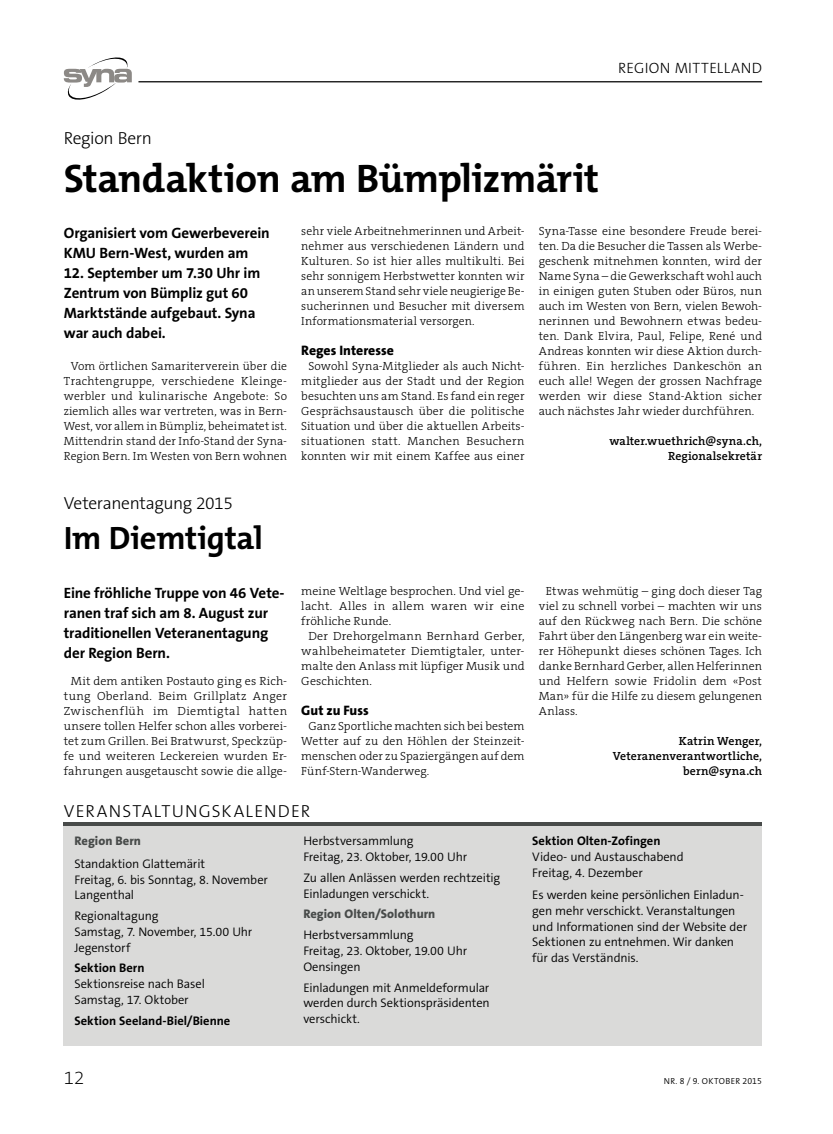
<style>
.page{position:relative;width:833px;height:1134px;background:#fff}
.page>*{position:absolute;margin:0;border:0;box-sizing:border-box;transform-origin:0 0}
.t1{font:700 40px "The Mix B W7";letter-spacing:-.015em;color:#000}
.t2{font:700 32.5px "The Mix B W7";letter-spacing:-.01em;color:#000}
.t3{font:200 18.75px "The Sans B W2";color:#000}
.t4{font:300 17.5px "The Sans B W3";letter-spacing:.07em;color:#000}
.t5{font:300 17.5px "The Sans B W3";letter-spacing:-.03em;color:#000}
.t6{font:300 17.5px "The Sans B W3";letter-spacing:.01em;color:#000}
.t7{font:700 15px/20px "The Sans B W7";letter-spacing:-.01em;color:#000}
.t8{font:300 15px "The Sans B W3";letter-spacing:.025em;color:#000}
.t9{font:800 13.75px "The Sans B W8";color:#000}
.t10{font:300 12.5px/15.6px "The Sans B W4";letter-spacing:-.01em;color:#000}
.t11{font:700 12.5px "The Sans B W7";letter-spacing:.005em;color:#000}
.t12{font:800 12.5px "The Sans B W8";letter-spacing:.005em;color:#484b4a}
.t13{font:300 11.88px/15px "The Serif B W3";letter-spacing:.01em;color:#000;text-align:justify}
.t14{font:600 11.88px/15px "The Serif B W6";letter-spacing:.01em;color:#000;text-align:right}
.t15{font:300 11.88px "The Serif B W3";letter-spacing:.03em;color:#000}
.t16{font:300 8.75px "The Sans B W4";letter-spacing:.025em;color:#000}
</style>
<div class="page">
<svg style="left:64px;top:57px;width:68px;height:43px"></svg>
<hr style="left:138px;top:81px;width:624px;height:1px;background:#000">
<div style="left:64px;top:822px;width:698px;height:223px;background:#dadad9"></div>
<hr style="left:64px;top:822px;width:698px;height:4px;background:#484b4a">
<p class="t8" style="left:618px;top:58px;width:145px">Regio n Mittelland</p>
<h3 class="t6" style="left:64px;top:127px;width:90px">Region Bern</h3>
<h1 class="t1" style="left:64px;top:153px;width:537px">Standaktion am Bümplizmärit</h1>
<p class="t7" style="left:64px;top:223px;width:207px">Organisiert vom Gewerbeverein<br>KMU Bern-West, wurden am</p>
<p class="t7" style="left:64px;top:263px;width:198px">12. September um 7.30 Uhr im<br>Zentrum von Bümpliz gut 60<br>Marktstände aufgebaut. Syna war auch dabei.</p>
<p class="t13" style="left:64px;top:359px;width:225px;text-align:center">Vom örtlichen Samariterverein über die Trachtengruppe, verschiedene Kleinge&shy;werbler und kulinarische Angebote: So ziemlich alles war vertreten, was in Bern-West, vor allem in Bümpliz, beheimatet ist.<br>Mittendrin stand der Info-Stand der Syna-Region Bern. Im Westen von Bern wohnen</p>
<p class="t13" style="left:301px;top:224px;width:225px">sehr viele Arbeitnehmerinnen und Arbeit&shy;nehmer aus verschiedenen Ländern und Kulturen. So ist hier alles multikulti. Bei sehr sonnigem Herbstwetter konnten wir an unserem Stand sehr viele neugierige Be&shy;sucherinnen und Besucher mit diversem Informationsmaterial versorgen.</p>
<p class="t9" style="left:301px;top:342px;width:94px">Reges Interesse</p>
<p class="t13" style="left:301px;top:359px;width:225px;text-align:center">Sowohl Syna-Mitglieder als auch Nicht&shy;mitglieder aus der Stadt und der Region besuchten uns am Stand. Es fand ein reger Gesprächsaustausch über die politische Situation und über die aktuellen Arbeits&shy;situationen statt. Manchen Besuchern konnten wir mit einem Kaffee aus einer</p>
<p class="t13" style="left:539px;top:224px;width:225px">Syna-Tasse eine besondere Freude berei&shy;ten. Da die Besucher die Tassen als Werbe&shy;geschenk mitnehmen konnten, wird der Name Syna – die Gewerkschaft wohl auch in einigen guten Stuben oder Büros, nun auch im Westen von Bern, vielen Bewoh&shy;nerinnen und Bewohnern etwas bedeu&shy;ten. Dank Elvira, Paul, Felipe, René und Andreas konnten wir diese Aktion durch&shy;führen. Ein herzliches Dankeschön an euch alle! Wegen der grossen Nachfrage werden wir diese Stand-Aktion sicher auch nächstes Jahr wieder durchführen.</p>
<p class="t14" style="left:609px;top:434px;width:154px">walter.wuethrich@syna.ch,<br>Regionalsekretär</p>
<h3 class="t5" style="left:64px;top:491px;width:171px">Veteranentagung 2015</h3>
<h2 class="t2" style="left:64px;top:518px;width:201px">Im Diemtigtal</h2>
<p class="t7" style="left:64px;top:583px;width:222px">Eine fröhliche Truppe von 46 Vete&shy;ranen traf sich am 8. August zur traditionellen Veteranentagung der Region Bern.</p>
<p class="t13" style="left:64px;top:674px;width:225px;text-align:center">Mit dem antiken Postauto ging es Rich&shy;tung Oberland. Beim Grillplatz Anger Zwischenflüh im Diemtigtal hatten unsere tollen Helfer schon alles vorberei&shy;tet zum Grillen. Bei Bratwurst, Speckzüp&shy;fe und weiteren Leckereien wurden Er&shy;fahrungen ausgetauscht sowie die allge-</p>
<p class="t13" style="left:301px;top:584px;width:225px">meine Weltlage besprochen. Und viel ge-</p>
<p class="t15" style="left:301px;top:599px;width:225px">lacht. Alles in allem waren wir eine</p>
<p class="t13" style="left:301px;top:614px;width:91px">fröhliche Runde.</p>
<p class="t13" style="left:308px;top:629px;width:218px">Der Drehorgelmann Bernhard Gerber,</p>
<p class="t13" style="left:301px;top:644px;width:225px">wahlbeheimateter Diemtigtaler, unter-</p>
<p class="t13" style="left:301px;top:659px;width:225px">malte den Anlass mit lüpfiger Musik und</p>
<p class="t13" style="left:301px;top:674px;width:72px">Geschichten.</p>
<p class="t9" style="left:301px;top:702px;width:69px">Gut zu Fuss</p>
<p class="t13" style="left:301px;top:719px;width:225px;text-indent:7px">Ganz Sportliche machten sich bei bestem Wetter auf zu den Höhlen der Steinzeit&shy;menschen oder zu Spaziergängen auf dem Fünf-Stern-Wanderweg.</p>
<p class="t13" style="left:539px;top:584px;width:225px;text-indent:7px">Etwas wehmütig – ging doch dieser Tag viel zu schnell vorbei – machten wir uns auf den Rückweg nach Bern. Die schöne Fahrt über den Längenberg war ein weite&shy;rer Höhepunkt dieses schönen Tages. Ich danke Bernhard Gerber, allen Helferinnen und Helfern sowie Fridolin dem «Post Man» für die Hilfe zu diesem gelungenen Anlass.</p>
<p class="t14" style="left:613px;top:734px;width:151px">Katrin Wenger,<br>Veteranenverantwortliche, bern@syna.ch</p>
<h3 class="t4" style="left:64px;top:800px;width:182px">VeranstaltungSKALENDER</h3>
<p class="t12" style="left:74px;top:833px;width:68px">Region Bern</p>
<p class="t10" style="left:74px;top:856px;width:195px">Standaktion Glattemärit<br>Freitag, 6. bis Sonntag, 8. November<br>Langenthal</p>
<p class="t10" style="left:74px;top:908px;width:179px">Regionaltagung<br>Samstag, 7. November, 15.00 Uhr<br>Jegenstorf</p>
<p class="t11" style="left:74px;top:960px;width:72px">Sektion Bern</p>
<p class="t10" style="left:74px;top:976px;width:132px">Sektionsreise nach Basel<br>Samstag, 17. Oktober</p>
<p class="t11" style="left:74px;top:1012px;width:157px">Sektion Seeland-Biel/Bienne</p>
<p class="t10" style="left:303px;top:833px;width:165px">Herbstversammlung<br>Freitag, 23. Oktober, 19.00 Uhr</p>
<p class="t10" style="left:303px;top:870px;width:198px">Zu allen Anlässen werden rechtzeitig<br>Einladungen verschickt.</p>
<p class="t12" style="left:303px;top:906px;width:133px">Region Olten/Solothurn</p>
<p class="t10" style="left:303px;top:927px;width:165px">Herbstversammlung<br>Freitag, 23. Oktober, 19.00 Uhr<br>Oensingen</p>
<p class="t10" style="left:303px;top:980px;width:188px;text-align:justify">Einladungen mit Anmeldeformular werden durch Sektionspräsidenten verschickt.</p>
<h3 class="t3" style="left:64px;top:1066px;width:22px">12</h3>
<p class="t11" style="left:532px;top:833px;width:130px">Sektion Olten-Zofingen</p>
<p class="t10" style="left:532px;top:849px;width:153px">Video- und Austauschabend<br>Freitag, 4. Dezember</p>
<p class="t10" style="left:532px;top:887px;width:216px">Es werden keine persönlichen Einladun&shy;gen mehr verschickt. Veranstaltungen und Informationen sind der Website der Sektionen zu entnehmen. Wir danken für das Verständnis.</p>
<p class="t16" style="left:663px;top:1076px;width:100px">Nr. 8 / 9. Okto ber 2015</p>
</div>
